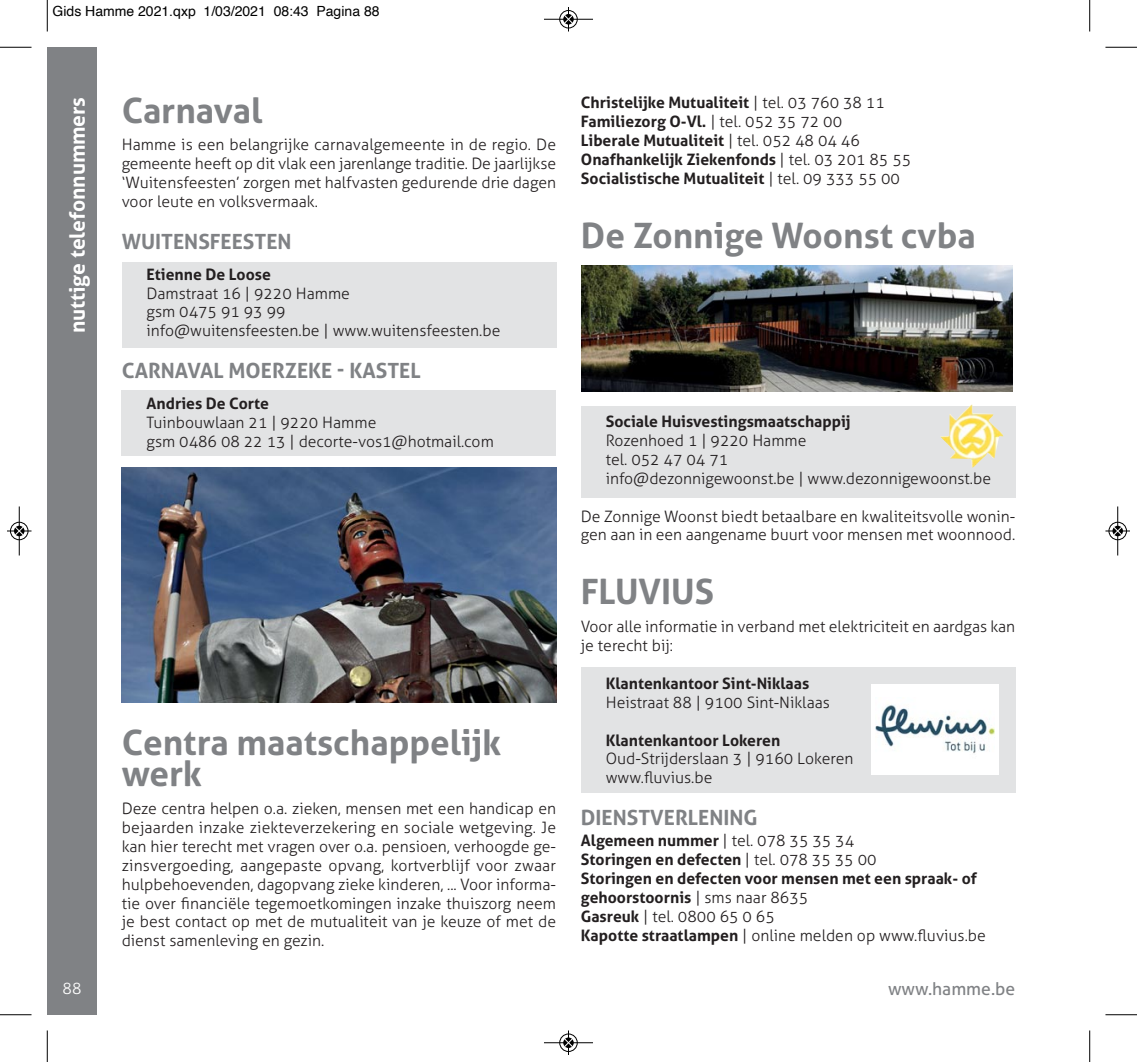
<style>
.page{position:relative;width:1137px;height:1062px;background:#fff}
.page>*{position:absolute;margin:0;border:0;box-sizing:border-box;transform-origin:0 0}
.t1{font:700 35px "Aller";color:#808285}
.t2{font:700 21px "Aller";color:#808285}
.t3{font:700 21px "Aller";color:#fff}
.t4{font:17.5px "Aller";color:#808285}
.t5{font:300 15.75px/18.9px "Aller";color:#231f20;text-align:justify}
.t6{font:700 15.75px "Aller";color:#231f20}
.t7{font:300 15.75px "Aller";color:#fff}
.t8{font:14px "Helvetica";color:#000}
.s1{font-weight:300}
.s2{font-weight:700}
</style>
<div class="page">
<div style="left:581px;top:667px;width:434px;height:125px;background:#e2e3e4"></div>
<div style="left:580px;top:406px;width:435px;height:91px;background:#e2e3e4"></div>
<div style="left:47px;top:47px;width:50px;height:968px;background:#808285"></div>
<div style="left:121px;top:390px;width:435px;height:66px;background:#e2e3e4"></div>
<div style="left:122px;top:262px;width:434px;height:85px;background:#e2e3e4"></div>
<img style="left:122px;top:468px;width:434px;height:234px">
<img style="left:581px;top:266px;width:431px;height:125px">
<div style="left:871px;top:684px;width:127px;height:91px;background:#fff"></div>
<img style="left:875px;top:704px;width:119px;height:49px">
<img style="left:940px;top:404px;width:63px;height:64px">
<hr style="left:47px;top:0;width:1px;height:32px;background:#000">
<hr style="left:0;top:47px;width:32px;height:1px;background:#000">
<hr style="left:1089px;top:0;width:1px;height:32px;background:#000">
<hr style="left:1105px;top:47px;width:31px;height:1px;background:#000">
<hr style="left:47px;top:1030px;width:1px;height:32px;background:#000">
<hr style="left:0;top:1014px;width:32px;height:1px;background:#000">
<hr style="left:1089px;top:1030px;width:1px;height:32px;background:#000">
<hr style="left:1105px;top:1014px;width:31px;height:1px;background:#000">
<div style="left:559px;top:10px;width:18px;height:19px;border:1px solid #fff;border-radius:50%"></div>
<hr style="left:544px;top:19px;width:49px;height:1px;background:#000">
<div style="left:559px;top:10px;width:18px;height:18px;border:1px solid #000;border-radius:50%"></div>
<svg style="left:564px;top:7px;width:9px;height:25px"></svg>
<div style="left:559px;top:1033px;width:18px;height:19px;border:1px solid #fff;border-radius:50%"></div>
<hr style="left:544px;top:1042px;width:49px;height:1px;background:#000">
<div style="left:559px;top:1034px;width:18px;height:18px;border:1px solid #000;border-radius:50%"></div>
<svg style="left:564px;top:1030px;width:9px;height:25px"></svg>
<div style="left:10px;top:522px;width:19px;height:18px;border:1px solid #fff;border-radius:50%"></div>
<hr style="left:19px;top:506px;width:1px;height:49px;background:#000">
<div style="left:10px;top:522px;width:18px;height:18px;border:1px solid #000;border-radius:50%"></div>
<svg style="left:7px;top:526px;width:25px;height:9px"></svg>
<hr style="left:1117px;top:506px;width:1px;height:49px;background:#000">
<div style="left:1108px;top:522px;width:18px;height:18px;border:1px solid #000;border-radius:50%"></div>
<svg style="left:1105px;top:526px;width:24px;height:9px"></svg>
<p class="t8" style="left:52px;top:5px;width:328px">Gids Hamme 2021.qxp 1/03/2021 08:43 Pagina 88</p>
<p class="t3" style="left:65px;top:333px;width:238px;rotate:-90deg">nuttige telefonnummers</p>
<p class="t7" style="left:63px;top:979px;width:20px">88</p>
<p class="t1" style="left:122px;top:90px;width:142px">Carnaval</p>
<p class="t5" style="left:122px;top:136px;width:436px">Hamme is een belangrijke carnavalgemeente in de regio. De gemeente heeft op dit vlak een jarenlange traditie. De jaarlijkse ‘Wuitensfeesten’ zorgen met halfvasten gedurende drie dagen voor leute en volksvermaak.</p>
<p class="t2" style="left:122px;top:229px;width:171px">WUITENSFEESTEN</p>
<p class="t6" style="left:146px;top:265px;width:126px">Etienne De Loose</p>
<p class="t5" style="left:146px;top:284px;width:205px">Damstraat 16 | 9220 Hamme</p>
<p class="t5" style="left:146px;top:303px;width:140px">gsm 0475 91 93 99</p>
<p class="t5" style="left:146px;top:321px;width:355px">info@wuitensfeesten.be | www.wuitensfeesten.be</p>
<p class="t2" style="left:122px;top:358px;width:300px">CARNAVAL MOERZEKE - KASTEL</p>
<p class="t6" style="left:146px;top:394px;width:124px">Andries De Corte</p>
<p class="t5" style="left:146px;top:413px;width:231px">Tuinbouwlaan 21 | 9220 Hamme</p>
<p class="t5" style="left:146px;top:432px;width:349px">gsm 0486 08 22 13 | decorte-vos1@hotmail.com</p>
<p class="t1" style="left:122px;top:722px;width:381px">Centra maatschappelijk</p>
<p class="t1" style="left:122px;top:753px;width:82px">werk</p>
<p class="t5" style="left:122px;top:799px;width:436px">Deze centra helpen o.a. zieken, mensen met een handicap en bejaarden inzake ziekteverzekering en sociale wetgeving. Je kan hier terecht met vragen over o.a. pensioen, verhoogde ge&shy;zinsvergoeding, aangepaste opvang, kortverblijf voor zwaar hulpbehoevenden, dagopvang zieke kinderen, ... Voor informa&shy;tie over financiële tegemoetkomingen inzake thuiszorg neem je best contact op met de mutualiteit van je keuze of met de dienst samenleving en gezin.</p>
<p class="t6" style="left:581px;top:94px;width:305px">Christelijke Mutualiteit <span class="s1">| tel. 03 760 38 11</span></p>
<p class="t6" style="left:581px;top:113px;width:263px">Familiezorg O-Vl. <span class="s1">| tel. 052 35 72 00</span></p>
<p class="t6" style="left:581px;top:132px;width:280px">Liberale Mutualiteit <span class="s1">| tel. 052 48 04 46</span></p>
<p class="t6" style="left:581px;top:150px;width:332px">Onafhankelijk Ziekenfonds <span class="s1">| tel. 03 201 85 55</span></p>
<p class="t6" style="left:581px;top:169px;width:320px">Socialistische Mutualiteit <span class="s1">| tel. 09 333 55 00</span></p>
<p class="t1" style="left:581px;top:215px;width:396px">De Zonnige Woonst cvba</p>
<p class="t6" style="left:605px;top:412px;width:246px">Sociale Huisvestingsmaatschappij</p>
<p class="t5" style="left:605px;top:431px;width:202px">Rozenhoed 1 | 9220 Hamme</p>
<p class="t5" style="left:605px;top:450px;width:124px">tel. 052 47 04 71</p>
<p class="t5" style="left:605px;top:469px;width:387px">info@dezonnigewoonst.be | www.dezonnigewoonst.be</p>
<p class="t5" style="left:581px;top:507px;width:436px">De Zonnige Woonst biedt betaalbare en kwaliteitsvolle wonin&shy;gen aan in een aangename buurt voor mensen met woonnood.</p>
<p class="t1" style="left:581px;top:571px;width:134px">FLUVIUS</p>
<p class="t5" style="left:581px;top:617px;width:436px">Voor alle informatie in verband met elektriciteit en aardgas kan je terecht bij:</p>
<p class="t6" style="left:605px;top:674px;width:205px">Klantenkantoor Sint-Niklaas</p>
<p class="t5" style="left:605px;top:693px;width:226px">Heistraat 88 | 9100 Sint-Niklaas</p>
<p class="t6" style="left:605px;top:731px;width:176px">Klantenkantoor Lokeren</p>
<p class="t5" style="left:605px;top:750px;width:249px">Oud-Strijderslaan 3 | 9160 Lokeren</p>
<p class="t5" style="left:605px;top:768px;width:108px">www.fluvius.be</p>
<p class="t2" style="left:581px;top:805px;width:178px">DIENSTVERLENING</p>
<p class="t6" style="left:581px;top:832px;width:275px">Algemeen nummer <span class="s1">| tel. 078 35 35 34</span></p>
<p class="t6" style="left:581px;top:850px;width:297px">Storingen en defecten <span class="s1">| tel. 078 35 35 00</span></p>
<p class="t6" style="left:581px;top:869px;width:397px">Storingen en defecten voor mensen met een spraak- of</p>
<p class="t6" style="left:581px;top:888px;width:229px">gehoorstoornis <span class="s1">| sms naar 8635</span></p>
<p class="t5" style="left:581px;top:907px;width:195px"><span class="s2">Gasreuk</span> | tel. 0800 65 0 65</p>
<p class="t5" style="left:581px;top:926px;width:406px"><span class="s2">Kapotte straatlampen</span> | online melden op www.fluvius.be</p>
<p class="t4" style="left:887px;top:979px;width:129px">www.hamme.be</p>
</div>
